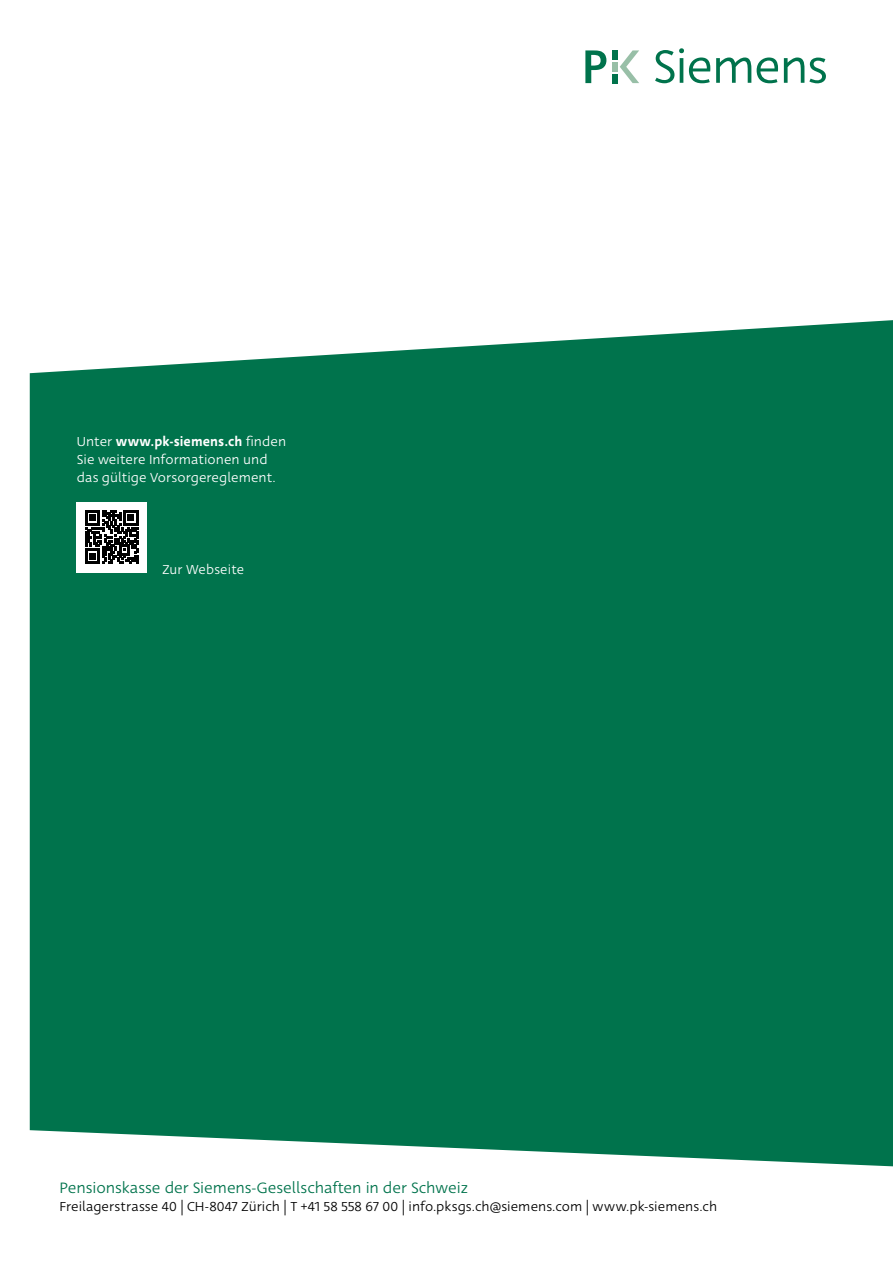
<style>
.page{position:relative;width:893px;height:1263px;background:#fff}
.page>*{position:absolute;margin:0;border:0;box-sizing:border-box;transform-origin:0 0}
.t1{font:16.5px "Deva Ideal";color:#00734c}
.t2{font:14.25px/18px "Deva Ideal";letter-spacing:.005em;color:#fff}
.t3{font:14.25px "Deva Ideal";letter-spacing:.005em;color:#000}
.s1{font-weight:500}
</style>
<div class="page">
<div style="left:30px;top:320px;width:863px;height:846px;background:#00734c"></div>
<div style="left:612px;top:62px;width:6px;height:9px;background:#98bfa7"></div>
<svg style="left:620px;top:50px;width:19px;height:33px"></svg>
<svg style="left:585px;top:50px;width:21px;height:33px"></svg>
<div style="left:612px;top:74px;width:6px;height:9px;background:#00734c"></div>
<div style="left:612px;top:50px;width:6px;height:9px;background:#00734c"></div>
<svg style="left:655px;top:48px;width:55px;height:35px"></svg>
<svg style="left:716px;top:58px;width:35px;height:25px"></svg>
<svg style="left:757px;top:58px;width:21px;height:25px"></svg>
<svg style="left:784px;top:58px;width:42px;height:25px"></svg>
<div style="left:77px;top:502px;width:70px;height:70px;background:#fff"></div>
<svg style="left:85px;top:510px;width:53px;height:54px"></svg>
<p class="t2" style="left:77px;top:432px;width:211px">Unter <span class="s1">www.pk-siemens.ch</span> finden<br>Sie weitere Informationen und das gültige Vorsorgereglement.</p>
<p class="t2" style="left:162px;top:561px;width:84px">Zur Webseite</p>
<p class="t1" style="left:60px;top:1177px;width:410px">Pensionskasse der Siemens-Gesellschaften in der Schweiz</p>
<p class="t3" style="left:60px;top:1197px;width:659px">Freilagerstrasse 40 | CH-8047 Zürich | T +41 58 558 67 00 | info.pksgs.ch@siemens.com | www.pk-siemens.ch</p>
</div>
